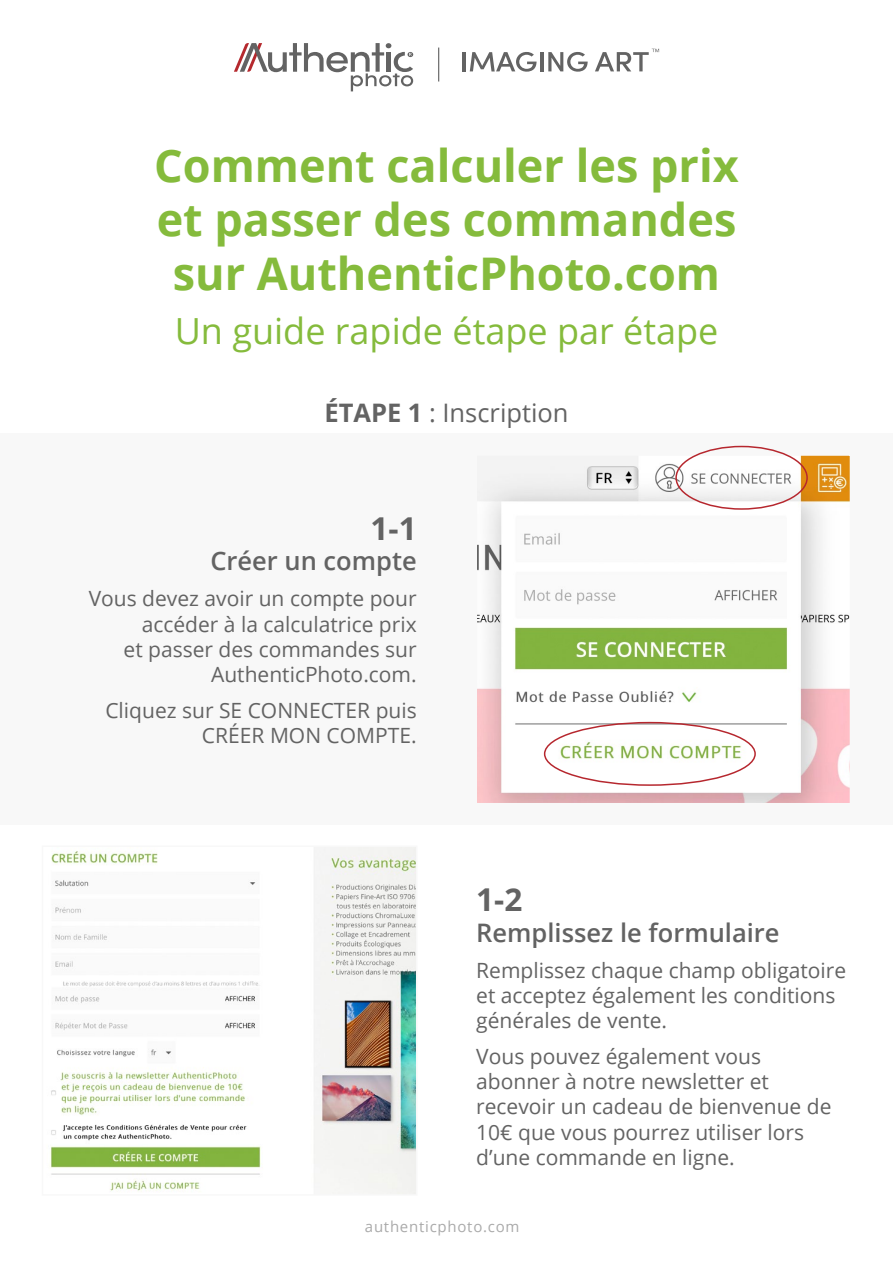
<style>
.page{position:relative;width:893px;height:1263px;background:#fff}
.page>*{position:absolute;margin:0;border:0;box-sizing:border-box;transform-origin:0 0}
.t1{font:700 45px/54px "Open Sans";color:#85bb3c;text-align:center}
.t2{font:36px "Open Sans";color:#85bb3c}
.t3{font:700 31.5px "Open Sans";color:#636363}
.t4{font:600 25.5px "Open Sans";color:#636363}
.t5{font:25.5px "Open Sans";color:#636363}
.t6{font:21px/25.2px "Open Sans";color:#636363;text-align:right}
.t7{font:15px "Open Sans";letter-spacing:.05em;color:#aaa}
.s1{font-weight:700}
</style>
<div class="page">
<div style="left:0;top:434px;width:893px;height:391px;background:#f8f8f8"></div>
<svg style="left:234px;top:43px;width:179px;height:48px"></svg>
<hr style="left:438px;top:48px;width:1px;height:34px;background:#636363">
<hr style="left:463px;top:52px;width:3px;height:19px;background:#636363">
<svg style="left:470px;top:52px;width:67px;height:20px"></svg>
<hr style="left:540px;top:52px;width:3px;height:19px;background:#636363">
<svg style="left:548px;top:52px;width:40px;height:20px"></svg>
<svg style="left:595px;top:49px;width:64px;height:22px"></svg>
<img style="left:478px;top:457px;width:370px;height:344px">
<div style="left:475px;top:454px;width:376px;height:350px;border:2px solid #f8f8f8"></div>
<img style="left:50px;top:848px;width:364px;height:345px">
<div style="left:42px;top:845px;width:375px;height:351px;border:2px solid #f8f8f8"></div>
<div style="left:675px;top:446px;width:133px;height:64px;border:2px solid #b6272e;border-radius:50%"></div>
<div style="left:544px;top:722px;width:212px;height:64px;border:2px solid #b6272e;border-radius:50%"></div>
<h1 class="t1" style="left:154px;top:138px;width:586px">Comment calculer les prix et passer des commandes sur AuthenticPhoto.com</h1>
<h2 class="t2" style="left:175px;top:306px;width:545px">Un guide rapide étape par étape</h2>
<p class="t5" style="left:324px;top:395px;width:246px"><span class="s1">ÉTAPE 1</span> : Inscription</p>
<h3 class="t3" style="left:371px;top:506px;width:48px">1-1</h3>
<p class="t4" style="left:210px;top:543px;width:208px">Créer un compte</p>
<p class="t6" style="left:89px;top:585px;width:330px">Vous devez avoir un compte pour accéder à la calculatrice prix<br>et passer des commandes sur<br>AuthenticPhoto.com.</p>
<p class="t6" style="left:105px;top:697px;width:313px">Cliquez sur SE CONNECTER puis<br>CRÉER MON COMPTE.</p>
<h3 class="t3" style="left:476px;top:877px;width:48px">1-2</h3>
<p class="t4" style="left:476px;top:915px;width:305px">Remplissez le formulaire</p>
<p class="t6" style="left:476px;top:957px;width:372px;text-align:left">Remplissez chaque champ obligatoire et acceptez également les conditions générales de vente.</p>
<p class="t6" style="left:476px;top:1043px;width:357px;text-align:left">Vous pouvez également vous abonner à notre newsletter et recevoir un cadeau de bienvenue de<br>10€ que vous pourrez utiliser lors d’une commande en ligne.</p>
<p class="t7" style="left:365px;top:1216px;width:156px">authenticphoto.com</p>
</div>
